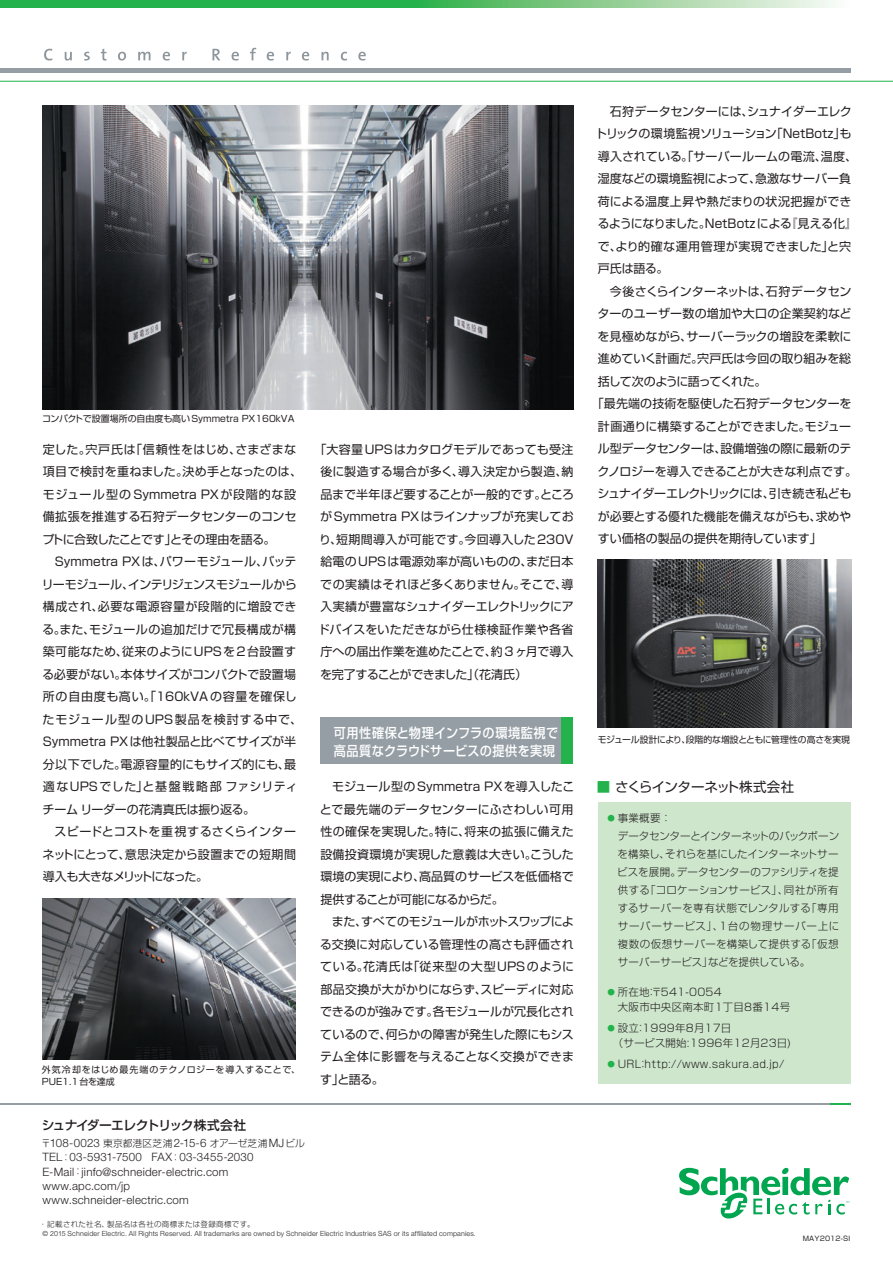
<style>
.page{position:relative;width:893px;height:1263px;background:#fff}
.page>*{position:absolute;margin:0;border:0;box-sizing:border-box;transform-origin:0 0}
.t1{font:500 13.5px/18px "Shin Go Pro";letter-spacing:.03em;color:#fff;scale:.9 1}
.t2{font:13.5px "Shin Go Pro";letter-spacing:-.035em;color:#231f20}
.t3{font:500 12.75px "Shin Go Pr 6 N";letter-spacing:-.055em;color:#231f20}
.t4{font:12px/22.5px "Shin Go Pro";color:#231f20}
.t5{font:12px "Shin Go Pro";letter-spacing:-.025em;color:#231f20}
.t6{font:12px "Shin Go Pro";letter-spacing:-.04em;color:#231f20}
.t7{font:12px "Shin Go Pro";letter-spacing:.04em;color:#231f20}
.t8{font:12px "Shin Go Pro";letter-spacing:.02em;color:#231f20}
.t9{font:12px "Shin Go Pro";letter-spacing:-.085em;color:#231f20}
.t10{font:300 11.55px/14.2px "Helvetica Neue LT Std";letter-spacing:.02em;color:#231f20}
.t11{font:300 10.5px/18px "Shin Go Pr 6 N";letter-spacing:.025em;color:#231f20}
.t12{font:300 9.75px "Shin Go Pr 6 N";letter-spacing:.02em;color:#231f20}
.t13{font:9px/12px "Shin Go Pro";letter-spacing:.065em;color:#231f20}
.t14{font:9px "Shin Go Pro";color:#231f20}
.t15{font:9px "Shin Go Pro";letter-spacing:-.025em;color:#231f20}
.t16{font:300 7.5px "Shin Go Pr 6 N";letter-spacing:.04em;color:#231f20}
.t17{font:300 7.05px "Helvetica Neue LT Std";letter-spacing:.025em;color:#231f20}
.t18{font:6.75px "Shin Go Pro";letter-spacing:.02em;color:#231f20}
.s1{font-family:"Helvetica Neue LT Std";font-size:11.55px}
.s2{font-family:"Shin Go Pr 6 N";font-size:9.75px}
.s3{color:#23b24b}
.s4{font-size:7.5px;color:#23b24b}
</style>
<div class="page">
<div style="left:320px;top:717px;width:241px;height:46px;background:#959ea4"></div>
<div style="left:561px;top:717px;width:12px;height:46px;background:#23b24b"></div>
<svg style="left:0;top:0;width:833px;height:7px;background:#5cc172"></svg>
<svg style="left:44px;top:49px;width:8px;height:12px"></svg>
<svg style="left:65px;top:52px;width:7px;height:9px"></svg>
<svg style="left:84px;top:52px;width:6px;height:9px"></svg>
<svg style="left:101px;top:49px;width:6px;height:12px"></svg>
<svg style="left:118px;top:52px;width:8px;height:9px"></svg>
<svg style="left:138px;top:52px;width:13px;height:8px"></svg>
<svg style="left:163px;top:52px;width:7px;height:9px"></svg>
<svg style="left:182px;top:52px;width:5px;height:8px"></svg>
<svg style="left:212px;top:49px;width:8px;height:11px"></svg>
<svg style="left:232px;top:52px;width:7px;height:9px"></svg>
<svg style="left:250px;top:48px;width:6px;height:12px"></svg>
<svg style="left:267px;top:52px;width:7px;height:9px"></svg>
<svg style="left:286px;top:52px;width:5px;height:8px"></svg>
<svg style="left:302px;top:52px;width:7px;height:9px"></svg>
<svg style="left:321px;top:52px;width:8px;height:8px"></svg>
<svg style="left:341px;top:52px;width:6px;height:9px"></svg>
<svg style="left:358px;top:52px;width:8px;height:9px"></svg>
<hr style="left:0;top:81px;width:893px;height:1px;background:#23b24b">
<hr style="left:0;top:68px;width:850px;height:4px;background:#959ea4">
<div style="left:598px;top:802px;width:252px;height:281px;background:#cee7cc"></div>
<img style="left:43px;top:898px;width:253px;height:162px">
<img style="left:598px;top:559px;width:253px;height:169px">
<img style="left:43px;top:105px;width:530px;height:305px">
<hr style="left:0;top:1103px;width:830px;height:2px;background:#959ea4">
<hr style="left:830px;top:1103px;width:20px;height:2px;background:#23b24b">
<svg style="left:679px;top:1167px;width:170px;height:52px"></svg>
<p class="t14" style="left:42px;top:411px;width:254px">コンパクトで設置場所の自由度も高いSymmetra PX160kVA</p>
<p class="t4" style="left:42px;top:436px;width:261px">定した。宍戸氏は「信頼性をはじめ、さまざまな項目で検討を重ねました。決め手となったのは、モジュール型の Symmetra PXが段階的な設備拡張を推進する石狩データセンターのコンセプトに合致したことです」とその理由を語る。</p>
<p class="t4" style="left:42px;top:549px;width:262px;text-indent:13px">Symmetra PXは、パワーモジュール、バッテリーモジュール、インテリジェンスモジュールから構成され、必要な電源容量が段階的に増設できる。また、モジュールの追加だけで冗長構成が構築可能なため、従来のようにUPSを2台設置する必要がない。本体サイズがコンパクトで設置場所の自由度も高い。「160kVAの容量を確保したモジュール型のUPS製品を検討する中で、<br>Symmetra PXは他社製品と比べてサイズが半分以下でした。電源容量的にもサイズ的にも、最適なUPSでした」と基盤戦略部 ファシリティチーム リーダーの花清真氏は振り返る。<br>　スピードとコストを重視するさくらインターネットにとって、意思決定から設置までの短期間導入も大きなメリットになった。</p>
<p class="t13" style="left:42px;top:1063px;width:260px">外気冷却をはじめ最先端のテクノロジーを導入することで、<br>PUE1.1台を達成</p>
<p class="t4" style="left:314px;top:436px;width:261px;text-align:justify">「大容量UPSはカタログモデルであっても受注後に製造する場合が多く、導入決定から製造、納品まで半年ほど要することが一般的です。ところがSymmetra PXはラインナップが充実しており、短期間導入が可能です。今回導入した230V給電のUPSは電源効率が高いものの、まだ日本での実績はそれほど多くありません。そこで、導入実績が豊富なシュナイダーエレクトリックにアドバイスをいただきながら仕様検証作業や各省庁への届出作業を進めたことで、約3ヶ月で導入を完了することができました」（花清氏）</p>
<p class="t1" style="left:334px;top:722px;width:251px">可用性確保と物理インフラの環境監視で高品質なクラウドサービスの提供を実現</p>
<p class="t4" style="left:320px;top:774px;width:256px">　モジュール型のSymmetra PXを導入したことで最先端のデータセンターにふさわしい可用性の確保を実現した。特に、将来の拡張に備えた設備投資環境が実現した意義は大きい。こうした環境の実現により、高品質のサービスを低価格で提供することが可能になるからだ。<br>　また、すべてのモジュールがホットスワップによる交換に対応している管理性の高さも評価されている。花清氏は「従来型の大型UPSのように部品交換が大がかりにならず、スピーディに対応できるのが強みです。各モジュールが冗長化されているので、何らかの障害が発生した際にもシステム全体に影響を与えることなく交換ができます」と語る。</p>
<p class="t3" style="left:42px;top:1115px;width:206px">シュナイダーエレクトリック株式会社</p>
<p class="t12" style="left:41px;top:1135px;width:265px">〒<span class="s1">108-0023</span> 東京都港区芝浦<span class="s1">2-15-6</span> オアーゼ芝浦<span class="s1">MJ</span>ビル</p>
<p class="t10" style="left:43px;top:1150px;width:212px">TEL<span class="s2">：</span>03-5931-7500 FAX<span class="s2">：</span>03-3455-2030<br>E-Mail<span class="s2">：</span>jinfo@schneider-electric.com www.apc.com/jp www.schneider-electric.com</p>
<p class="t17" style="left:43px;top:1229px;width:435px">© 2015 Schneider Electric. All Rights Reserved. All trademarks are owned by Schneider Electric Industries SAS or its affiliated companies.</p>
<p class="t16" style="left:39px;top:1218px;width:217px">・ 記載された社名、製品名は各社の商標または登録商標です。</p>
<p class="t4" style="left:598px;top:98px;width:255px">　石狩データセンターには、シュナイダーエレク</p>
<p class="t4" style="left:595px;top:121px;width:258px">トリックの環境監視ソリューション「NetBotz」も</p>
<p class="t4" style="left:598px;top:143px;width:261px">導入されている。「サーバールームの電流、温度、</p>
<p class="t4" style="left:598px;top:166px;width:255px">湿度などの環境監視によって、急激なサーバー負</p>
<p class="t8" style="left:598px;top:191px;width:255px">荷による温度上昇や熱だまりの状況把握ができ</p>
<p class="t5" style="left:597px;top:214px;width:261px">るようになりました。NetBotzによる『見える化』</p>
<p class="t7" style="left:598px;top:236px;width:255px">で、より的確な運用管理が実現できました」と宍</p>
<p class="t4" style="left:598px;top:256px;width:72px">戸氏は語る。</p>
<p class="t4" style="left:598px;top:278px;width:255px">　今後さくらインターネットは、石狩データセン</p>
<p class="t4" style="left:598px;top:301px;width:256px">ターのユーザー数の増加や大口の企業契約など</p>
<p class="t4" style="left:598px;top:323px;width:256px">を見極めながら、サーバーラックの増設を柔軟に</p>
<p class="t4" style="left:598px;top:346px;width:255px">進めていく計画だ。宍戸氏は今回の取り組みを総</p>
<p class="t9" style="left:598px;top:371px;width:170px">括して次のように語ってくれた。</p>
<p class="t4" style="left:592px;top:391px;width:261px">「最先端の技術を駆使した石狩データセンターを</p>
<p class="t4" style="left:598px;top:413px;width:255px">計画通りに構築することができました。モジュー</p>
<p class="t4" style="left:598px;top:436px;width:255px">ル型データセンターは、設備増強の際に最新のテ</p>
<p class="t4" style="left:597px;top:458px;width:261px">クノロジーを導入できることが大きな利点です。</p>
<p class="t6" style="left:597px;top:484px;width:255px">シュナイダーエレクトリックには、引き続き私ども</p>
<p class="t4" style="left:598px;top:503px;width:255px">が必要とする優れた機能を備えながらも、求めや</p>
<p class="t4" style="left:598px;top:526px;width:225px">すい価格の製品の提供を期待しています」</p>
<p class="t15" style="left:598px;top:732px;width:254px">モジュール設計により、段階的な増設とともに管理性の高さを実現</p>
<p class="t2" style="left:597px;top:776px;width:199px"><span class="s3">■</span> さくらインターネット株式会社</p>
<p class="t11" style="left:617px;top:808px;width:223px;text-indent:-10px"><span class="s4">●</span> 事業概要 ：<br>データセンターとインターネットのバックボーンを構築し、それらを基にしたインターネットサービスを展開。データセンターのファシリティを提供する「コロケーションサービス」、同社が所有するサーバーを専有状態でレンタルする「専用サーバーサービス」、1台の物理サーバー上に複数の仮想サーバーを構築して提供する「仮想サーバーサービス」などを提供している。</p>
<p class="t11" style="left:618px;top:984px;width:174px;line-height:15px;text-indent:-10px"><span class="s4">●</span> 所在地：〒541-0054<br>大阪市中央区南本町1丁目8番14号</p>
<p class="t11" style="left:607px;top:1020px;width:185px;line-height:15px"><span class="s4">●</span> 設立：1999年8月17日<br>　（サービス開始:1996年12月23日)</p>
<p class="t11" style="left:607px;top:1054px;width:178px"><span class="s4">●</span> URL：http://www.sakura.ad.jp/</p>
<p class="t18" style="left:803px;top:1233px;width:49px">MAY2012-SI</p>
</div>
